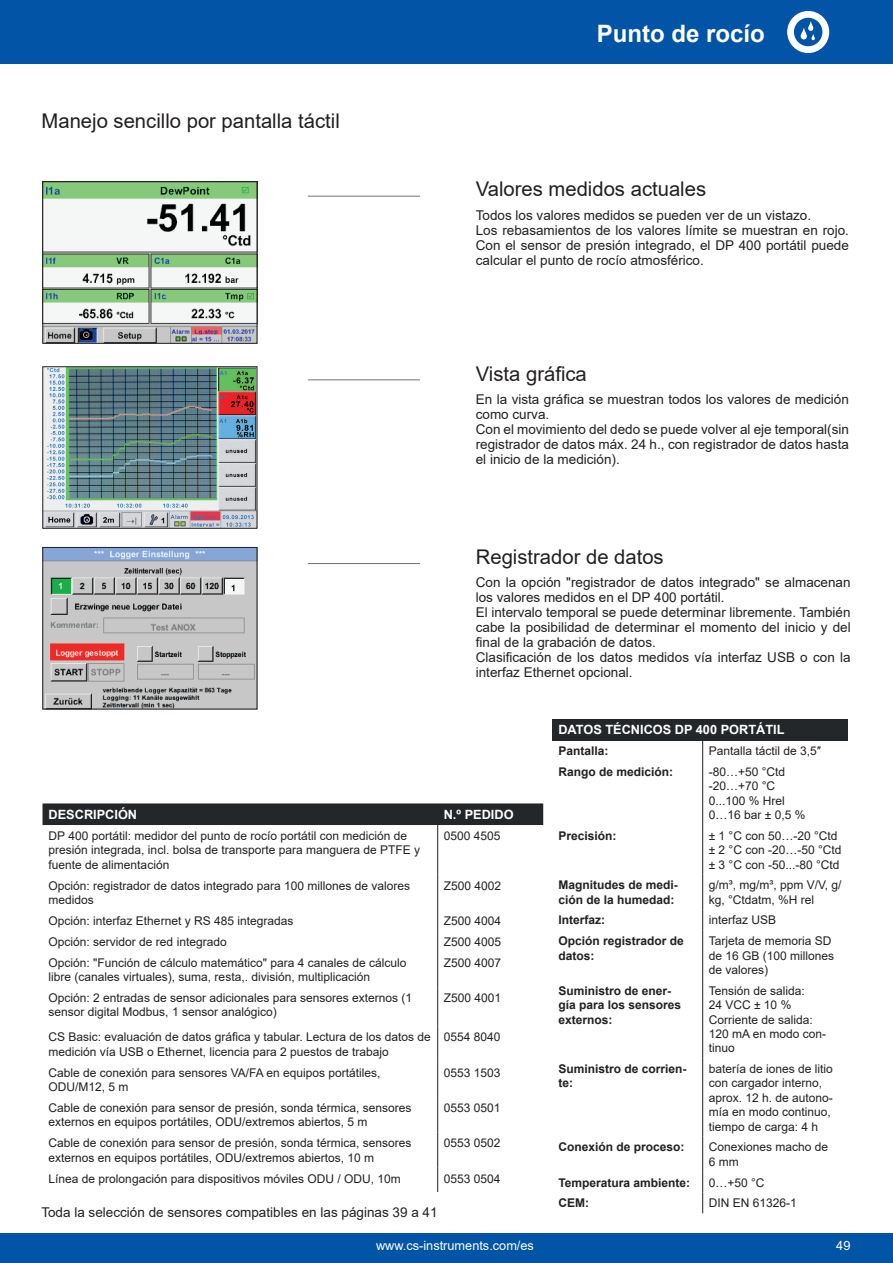
<style>
.page{position:relative;width:893px;height:1263px;background:#fff}
.page>*{position:absolute;margin:0;border:0;box-sizing:border-box;transform-origin:0 0}
.t1{font:700 24px "Arial";color:#fff}
.t2{font:20.25px "Arial";color:#231f20}
.t3{font:13.5px/15px "Arial";color:#231f20}
.t4{font:700 12.75px "Arial";color:#fff}
.t5{font:12.75px "Arial";color:#fff}
.t6{font:12px/14.4px "Arial";color:#231f20}
.t7{font:700 12px/14.4px "Arial";color:#231f20}
</style>
<div class="page">
<div style="left:0;top:0;width:893px;height:64px;background:#0154a6"></div>
<div style="left:552px;top:719px;width:296px;height:21px;background:#242729"></div>
<svg style="left:702px;top:740px;width:1px;height:21px"></svg>
<hr style="left:702px;top:761px;width:1px;height:64px;background:#231f20">
<hr style="left:702px;top:825px;width:1px;height:49px;background:#231f20">
<hr style="left:702px;top:874px;width:1px;height:36px;background:#231f20">
<svg style="left:702px;top:910px;width:1px;height:20px"></svg>
<hr style="left:702px;top:930px;width:1px;height:50px;background:#231f20">
<hr style="left:702px;top:980px;width:1px;height:78px;background:#231f20">
<hr style="left:702px;top:1058px;width:1px;height:79px;background:#231f20">
<hr style="left:702px;top:1137px;width:1px;height:35px;background:#231f20">
<svg style="left:702px;top:1172px;width:1px;height:41px"></svg>
<div style="left:43px;top:803px;width:500px;height:22px;background:#242729"></div>
<hr style="left:437px;top:825px;width:1px;height:50px;background:#231f20">
<hr style="left:437px;top:875px;width:1px;height:35px;background:#231f20">
<svg style="left:437px;top:910px;width:1px;height:42px"></svg>
<hr style="left:437px;top:952px;width:1px;height:35px;background:#231f20">
<hr style="left:437px;top:987px;width:1px;height:39px;background:#231f20">
<hr style="left:437px;top:1026px;width:1px;height:36px;background:#231f20">
<hr style="left:437px;top:1062px;width:1px;height:35px;background:#231f20">
<hr style="left:437px;top:1097px;width:1px;height:35px;background:#231f20">
<hr style="left:437px;top:1132px;width:1px;height:36px;background:#231f20">
<svg style="left:437px;top:1168px;width:1px;height:24px"></svg>
<img style="left:44px;top:183px;width:211px;height:159px">
<div style="left:42px;top:181px;width:215px;height:163px;border:1px solid #231f20"></div>
<img style="left:44px;top:368px;width:211px;height:159px">
<div style="left:42px;top:366px;width:215px;height:163px;border:1px solid #231f20"></div>
<img style="left:44px;top:549px;width:211px;height:158px">
<div style="left:42px;top:547px;width:215px;height:162px;border:1px solid #231f20"></div>
<svg style="left:308px;top:380px;width:112px;height:1px"></svg>
<svg style="left:308px;top:563px;width:112px;height:1px"></svg>
<svg style="left:308px;top:196px;width:112px;height:1px"></svg>
<div style="left:0;top:1233px;width:893px;height:30px;background:#0154a6"></div>
<svg style="left:787px;top:11px;width:42px;height:42px"></svg>
<h2 class="t2" style="left:42px;top:107px;width:300px">Manejo sencillo por pantalla táctil</h2>
<h1 class="t1" style="left:597px;top:17px;width:170px">Punto de rocío</h1>
<h2 class="t2" style="left:476px;top:175px;width:232px">Valores medidos actuales</h2>
<p class="t3" style="left:476px;top:207px;width:375px">Todos los valores medidos se pueden ver de un vistazo.<br>Los rebasamientos de los valores límite se muestran en rojo.<br>Con el sensor de presión integrado, el DP 400 portátil puede calcular el punto de rocío atmosférico.</p>
<h2 class="t2" style="left:476px;top:359px;width:113px">Vista gráfica</h2>
<p class="t3" style="left:476px;top:392px;width:375px">En la vista gráfica se muestran todos los valores de medición como curva.<br>Con el movimiento del dedo se puede volver al eje temporal(sin registrador de datos máx. 24 h., con registrador de datos hasta el inicio de la medición).</p>
<h2 class="t2" style="left:476px;top:543px;width:189px">Registrador de datos</h2>
<p class="t3" style="left:476px;top:575px;width:376px">Con la opción "registrador de datos integrado" se almacenan los valores medidos en el DP 400 portátil.<br>El intervalo temporal se puede determinar libremente. También cabe la posibilidad de determinar el momento del inicio y del final de la grabación de datos.<br>Clasificación de los datos medidos vía interfaz USB o con la interfaz Ethernet opcional.</p>
<p class="t4" style="left:558px;top:721px;width:228px">DATOS TÉCNICOS DP 400 PORTÁTIL</p>
<p class="t7" style="left:558px;top:744px;width:52px">Pantalla:</p>
<p class="t6" style="left:709px;top:743px;width:114px">Pantalla táctil de 3,5″</p>
<p class="t7" style="left:558px;top:764px;width:116px">Rango de medición:</p>
<p class="t6" style="left:709px;top:764px;width:98px">-80…+50 °Ctd -20…+70 °C<br>0...100 % Hrel<br>0…16 bar ± 0,5 %</p>
<p class="t7" style="left:558px;top:828px;width:60px">Precisión:</p>
<p class="t6" style="left:709px;top:828px;width:134px">± 1 °C con 50…-20 °Ctd ± 2 °C con -20…-50 °Ctd ± 3 °C con -50...-80 °Ctd</p>
<p class="t7" style="left:558px;top:878px;width:121px">Magnitudes de medi&shy;ción de la humedad:</p>
<p class="t6" style="left:709px;top:878px;width:134px">g/m³, mg/m³, ppm V/V, g/ kg, °Ctdatm, %H rel</p>
<p class="t7" style="left:558px;top:913px;width:48px">Interfaz:</p>
<p class="t6" style="left:709px;top:913px;width:69px">interfaz USB</p>
<p class="t7" style="left:558px;top:934px;width:127px">Opción registrador de datos:</p>
<p class="t6" style="left:709px;top:934px;width:127px">Tarjeta de memoria SD de 16 GB (100 millones de valores)</p>
<p class="t7" style="left:558px;top:983px;width:124px">Suministro de ener&shy;gía para los sensores externos:</p>
<p class="t6" style="left:709px;top:983px;width:119px">Tensión de salida:<br>24 VCC ± 10 %<br>Corriente de salida:<br>120 mA en modo con&shy;tinuo</p>
<p class="t7" style="left:558px;top:1062px;width:130px">Suministro de corrien&shy;te:</p>
<p class="t6" style="left:709px;top:1061px;width:126px">batería de iones de litio con cargador interno, aprox. 12 h. de autono&shy;mía en modo continuo, tiempo de carga: 4 h</p>
<p class="t7" style="left:558px;top:1140px;width:128px">Conexión de proceso:</p>
<p class="t6" style="left:709px;top:1140px;width:121px">Conexiones macho de<br>6 mm</p>
<p class="t7" style="left:558px;top:1175px;width:133px">Temperatura ambiente:</p>
<p class="t6" style="left:709px;top:1175px;width:57px">0…+50 °C</p>
<p class="t7" style="left:558px;top:1196px;width:32px">CEM:</p>
<p class="t6" style="left:709px;top:1196px;width:90px">DIN EN 61326-1</p>
<p class="t4" style="left:49px;top:805px;width:90px">DESCRIPCIÓN</p>
<p class="t4" style="left:444px;top:805px;width:71px">N.º PEDIDO</p>
<p class="t6" style="left:49px;top:828px;width:373px">DP 400 portátil: medidor del punto de rocío portátil con medición de presión integrada, incl. bolsa de transporte para manguera de PTFE y fuente de alimentación</p>
<p class="t6" style="left:444px;top:828px;width:58px">0500 4505</p>
<p class="t6" style="left:49px;top:878px;width:363px">Opción: registrador de datos integrado para 100 millones de valores medidos</p>
<p class="t6" style="left:444px;top:878px;width:59px">Z500 4002</p>
<p class="t6" style="left:49px;top:913px;width:246px">Opción: interfaz Ethernet y RS 485 integradas</p>
<p class="t6" style="left:444px;top:913px;width:59px">Z500 4004</p>
<p class="t6" style="left:49px;top:934px;width:180px">Opción: servidor de red integrado</p>
<p class="t6" style="left:444px;top:934px;width:59px">Z500 4005</p>
<p class="t6" style="left:49px;top:955px;width:360px">Opción: "Función de cálculo matemático" para 4 canales de cálculo libre (canales virtuales), suma, resta,. división, multiplicación</p>
<p class="t6" style="left:444px;top:955px;width:59px">Z500 4007</p>
<p class="t6" style="left:49px;top:990px;width:365px">Opción: 2 entradas de sensor adicionales para sensores externos (1 sensor digital Modbus, 1 sensor analógico)</p>
<p class="t6" style="left:444px;top:990px;width:59px">Z500 4001</p>
<p class="t6" style="left:49px;top:1030px;width:384px">CS Basic: evaluación de datos gráfica y tabular. Lectura de los datos de medición vía USB o Ethernet, licencia para 2 puestos de trabajo</p>
<p class="t6" style="left:444px;top:1030px;width:58px">0554 8040</p>
<p class="t6" style="left:49px;top:1065px;width:333px">Cable de conexión para sensores VA/FA en equipos portátiles,<br>ODU/M12, 5 m</p>
<p class="t6" style="left:444px;top:1065px;width:58px">0553 1503</p>
<p class="t6" style="left:49px;top:1100px;width:364px">Cable de conexión para sensor de presión, sonda térmica, sensores externos en equipos portátiles, ODU/extremos abiertos, 5 m</p>
<p class="t6" style="left:444px;top:1100px;width:58px">0553 0501</p>
<p class="t6" style="left:49px;top:1136px;width:364px">Cable de conexión para sensor de presión, sonda térmica, sensores externos en equipos portátiles, ODU/extremos abiertos, 10 m</p>
<p class="t6" style="left:444px;top:1136px;width:58px">0553 0502</p>
<p class="t6" style="left:49px;top:1171px;width:354px">Línea de prolongación para dispositivos móviles ODU / ODU, 10m</p>
<p class="t6" style="left:444px;top:1171px;width:58px">0553 0504</p>
<p class="t3" style="left:41px;top:1205px;width:398px">Toda la selección de sensores compatibles en las páginas 39 a 41</p>
<p class="t5" style="left:376px;top:1237px;width:159px">www.cs-instruments.com/es</p>
<p class="t5" style="left:836px;top:1237px;width:16px">49</p>
</div>
